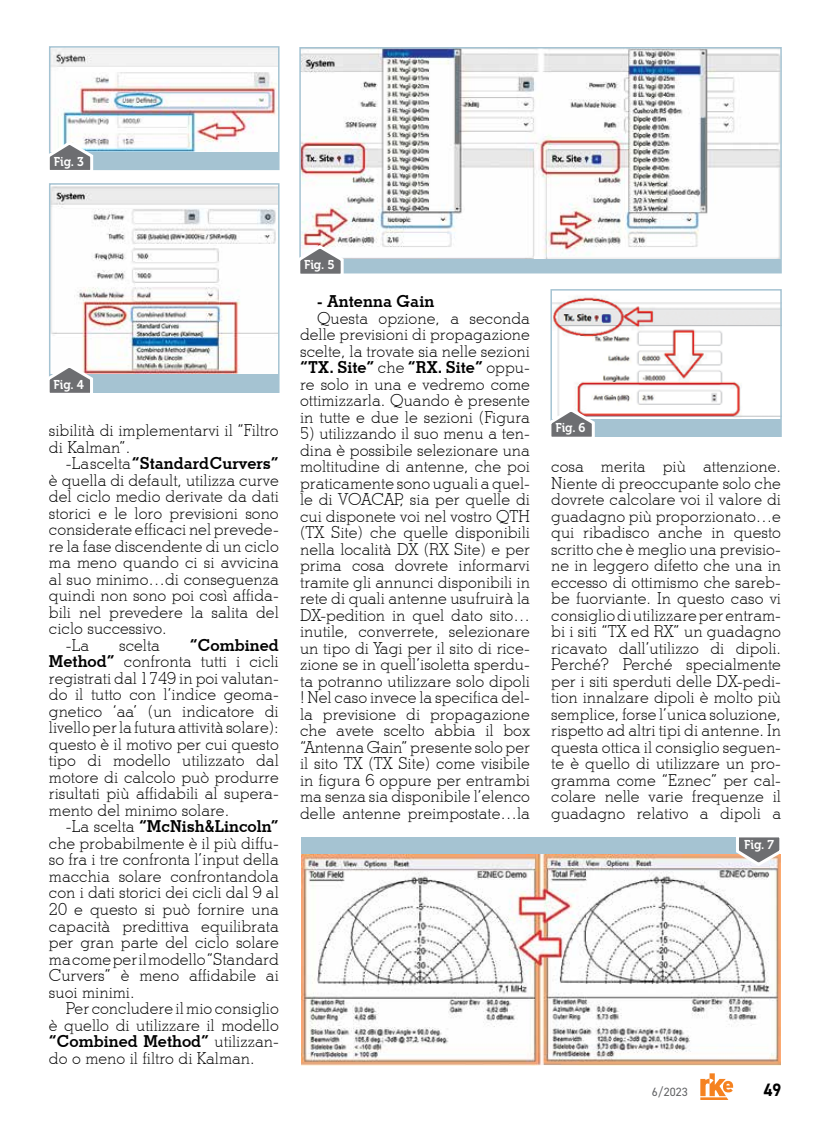
<style>
.page{position:relative;width:830px;height:1127px;background:#fff}
.page>*{position:absolute;margin:0;border:0;box-sizing:border-box;transform-origin:0 0}
.t1{font:700 18px "DIN2014";color:#000;scale:.9 1}
.t2{font:300 16.5px/16.5px "Stymie BT";color:#000;text-align:justify}
.t3{font:700 16.5px "Stymie BT";color:#000}
.t4{font:12.75px "Museo 700";letter-spacing:-.01em;color:#fff;scale:.95 1}
.t5{font:12px "DIN2014";color:#636466}
.s1{font-weight:300}
.s2{font-weight:700}
</style>
<div class="page">
<svg style="left:700px;top:1073px;width:32px;height:27px"></svg>
<div style="left:50px;top:47px;width:229px;height:122px;background:#a5c3d2"></div>
<img style="left:52px;top:49px;width:224px;height:103px">
<div style="left:49px;top:46px;width:230px;height:124px;border:2px solid #a5c3d2"></div>
<div style="left:50px;top:184px;width:229px;height:208px;background:#a5c3d2"></div>
<img style="left:52px;top:186px;width:224px;height:188px">
<div style="left:49px;top:183px;width:230px;height:210px;border:2px solid #a5c3d2"></div>
<div style="left:300px;top:48px;width:480px;height:225px;background:#a5c3d2"></div>
<img style="left:302px;top:50px;width:476px;height:208px">
<div style="left:299px;top:47px;width:482px;height:226px;border:2px solid #a5c3d2"></div>
<div style="left:551px;top:290px;width:229px;height:146px;background:#a5c3d2"></div>
<img style="left:553px;top:292px;width:225px;height:126px">
<div style="left:550px;top:289px;width:231px;height:148px;border:2px solid #a5c3d2"></div>
<div style="left:301px;top:838px;width:478px;height:227px;background:#a5c3d2"></div>
<img style="left:301px;top:855px;width:478px;height:210px">
<svg style="left:49px;top:139px;width:47px;height:32px;background:#a7abae"></svg>
<svg style="left:49px;top:362px;width:47px;height:31px"></svg>
<svg style="left:299px;top:243px;width:47px;height:31px"></svg>
<svg style="left:550px;top:406px;width:47px;height:31px"></svg>
<svg style="left:734px;top:837px;width:47px;height:31px"></svg>
<p class="t4" style="left:54px;top:154px;width:33px">Fig. 3</p>
<p class="t4" style="left:54px;top:377px;width:33px">Fig. 4</p>
<p class="t2" style="left:49px;top:422px;width:231px">sibilità di implementarvi il “Filtro di Kalman”.</p>
<p class="t3" style="left:66px;top:453px;width:214px"><span class="s1">-La scelta</span> “Standard Curvers”</p>
<p class="t2" style="left:49px;top:472px;width:231px">è quella di default, utilizza curve</p>
<p class="t2" style="left:49px;top:488px;width:231px">del ciclo medio derivate da dati</p>
<p class="t2" style="left:49px;top:505px;width:231px">storici e le loro previsioni sono</p>
<p class="t2" style="left:49px;top:521px;width:231px">considerate efficaci nel prevede-</p>
<p class="t2" style="left:49px;top:538px;width:231px">re la fase discendente di un ciclo</p>
<p class="t2" style="left:49px;top:554px;width:231px">ma meno quando ci si avvicina</p>
<p class="t2" style="left:49px;top:571px;width:231px">al suo minimo…di conseguenza</p>
<p class="t2" style="left:49px;top:587px;width:231px">quindi non sono poi così affida-</p>
<p class="t2" style="left:49px;top:604px;width:231px">bili nel prevedere la salita del</p>
<p class="t2" style="left:49px;top:620px;width:119px">ciclo successivo.</p>
<p class="t2" style="left:66px;top:637px;width:25px">-La</p>
<p class="t2" style="left:119px;top:637px;width:42px">scelta</p>
<p class="t2" style="left:49px;top:637px;width:231px;text-indent:141px"><span class="s2">“Combined Method”</span> confronta tutti i cicli registrati dal 1749 in poi valutan&shy;do il tutto con l’indice geoma&shy;gnetico ‘aa’ (un indicatore di livello per la futura attività solare): questo è il motivo per cui questo tipo di modello utilizzato dal motore di calcolo può produrre risultati più affidabili al supera&shy;mento del minimo solare.</p>
<p class="t2" style="left:49px;top:818px;width:231px;text-indent:17px">-La scelta <span class="s2">“McNish&amp;Lincoln” </span>che probabilmente è il più diffu&shy;so fra i tre confronta l’input della macchia solare confrontandola con i dati storici dei cicli dal 9 al 20 e questo si può fornire una capacità predittiva equilibrata per gran parte del ciclo solare ma come per il modello “Standard Curvers” è meno affidabile ai suoi minimi.</p>
<p class="t2" style="left:49px;top:1000px;width:231px;text-indent:17px">Per concludere il mio consiglio è quello di utilizzare il modello <span class="s2">“Combined Method”</span> utilizzan&shy;do o meno il filtro di Kalman.</p>
<p class="t4" style="left:304px;top:258px;width:34px">Fig. 5</p>
<p class="t3" style="left:317px;top:291px;width:119px">- Antenna Gain</p>
<p class="t2" style="left:300px;top:309px;width:231px;text-indent:17px">Questa opzione, a seconda delle previsioni di propagazione scelte, la trovate sia nelle sezioni <span class="s2">“TX. Site”</span> che <span class="s2">“RX. Site”</span> oppu&shy;re solo in una e vedremo come ottimizzarla. Quando è presente in tutte e due le sezioni (Figura</p>
<p class="t2" style="left:300px;top:425px;width:231px">5) utilizzando il suo menu a ten&shy;dina è possibile selezionare una moltitudine di antenne, che poi praticamente sono uguali a quel&shy;le di VOACAP, sia per quelle di cui disponete voi nel vostro QTH (TX Site) che quelle disponibili nella località DX (RX Site) e per prima cosa dovrete informarvi tramite gli annunci disponibili in rete di quali antenne usufruirà la DX-pedition in quel dato sito… inutile, converrete, selezionare un tipo di Yagi per il sito di rice&shy;zione se in quell’isoletta sperdu&shy;ta potranno utilizzare solo dipoli ! Nel caso invece la specifica del&shy;la previsione di propagazione che avete scelto abbia il box “Antenna Gain” presente solo per il sito TX (TX Site) come visibile in figura 6 oppure per entrambi ma senza sia disponibile l’elenco delle antenne preimpostate…la</p>
<p class="t4" style="left:555px;top:421px;width:33px">Fig. 6</p>
<p class="t2" style="left:551px;top:458px;width:231px">cosa merita più attenzione.<br>Niente di preoccupante solo che dovrete calcolare voi il valore di guadagno più proporzionato…e qui ribadisco anche in questo scritto che è meglio una previsio&shy;ne in leggero difetto che una in eccesso di ottimismo che sareb&shy;be fuorviante. In questo caso vi consiglio di utilizzare per entram&shy;bi i siti “TX ed RX” un guadagno ricavato dall’utilizzo di dipoli.<br>Perché? Perché specialmente per i siti sperduti delle DX-pedi&shy;tion innalzare dipoli è molto più semplice, forse l’unica soluzione, rispetto ad altri tipi di antenne. In questa ottica il consiglio seguen&shy;te è quello di utilizzare un pro&shy;gramma come “Eznec” per cal&shy;colare nelle varie frequenze il guadagno relativo a dipoli a</p>
<p class="t4" style="left:743px;top:837px;width:33px">Fig. 7</p>
<p class="t5" style="left:651px;top:1084px;width:37px">6/2023</p>
<p class="t1" style="left:763px;top:1078px;width:21px">49</p>
</div>
